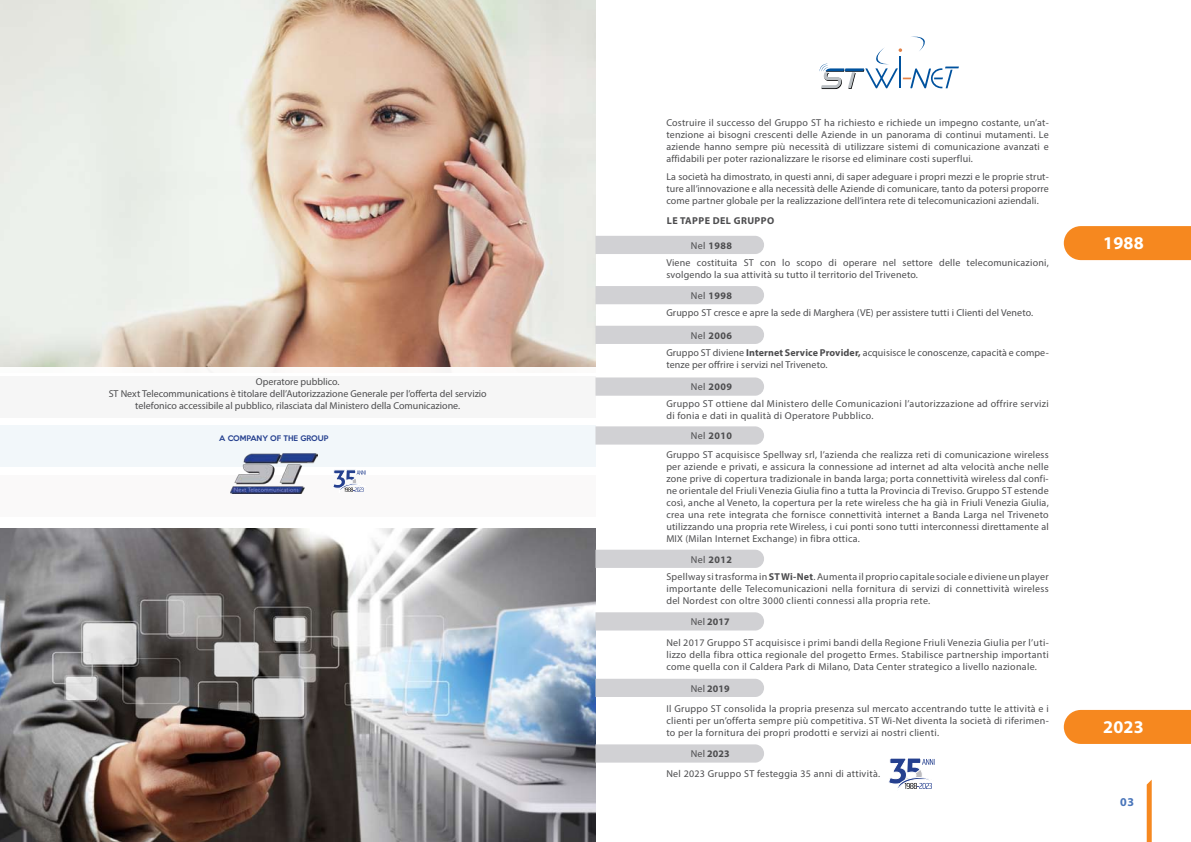
<style>
.page{position:relative;width:1191px;height:842px;background:#fff}
.page>*{position:absolute;margin:0;border:0;box-sizing:border-box;transform-origin:0 0}
.t1{font:700 18px "Myriad Pro";letter-spacing:.01em;color:#fff}
.t2{font:700 12px "Myriad Pro";color:#4975ba}
.t3{font:10px/12px "Myriad Pro";letter-spacing:.02em;color:#4d4d4f;text-align:justify}
.t4{font:10px/12px "Myriad Pro";color:#4d4d4f;text-align:center}
.t5{font:700 10px "Myriad Pro";letter-spacing:.04em;color:#4d4d4f}
.t6{font:500 7px "Keep Calm";color:#25408f}
.s1{font-weight:400}
.s2{font-weight:700}
</style>
<div class="page">
<img style="left:0;top:0;width:595px;height:367px">
<img style="left:0;top:528px;width:595px;height:314px">
<div style="left:0;top:367px;width:604px;height:160px;background:#f6f7f9"></div>
<div style="left:1063px;top:226px;width:128px;height:34px;background:#f6881f"></div>
<div style="left:595px;top:236px;width:169px;height:18px;background:#d1d1d4"></div>
<div style="left:595px;top:286px;width:169px;height:18px;background:#d1d1d4"></div>
<div style="left:595px;top:326px;width:169px;height:18px;background:#d1d1d4"></div>
<svg style="left:595px;top:377px;width:169px;height:19px;background:#d3d3d6"></svg>
<svg style="left:595px;top:426px;width:169px;height:19px;background:#d3d3d6"></svg>
<div style="left:595px;top:550px;width:169px;height:18px;background:#d1d1d4"></div>
<div style="left:595px;top:612px;width:169px;height:18px;background:#d1d1d4"></div>
<div style="left:595px;top:679px;width:169px;height:18px;background:#d1d1d4"></div>
<svg style="left:595px;top:744px;width:169px;height:19px;background:#d2d2d5"></svg>
<svg style="left:1146px;top:780px;width:5px;height:62px"></svg>
<div style="left:1063px;top:710px;width:128px;height:34px;background:#f6881f"></div>
<svg style="left:819px;top:36px;width:140px;height:53px"></svg>
<svg style="left:333px;top:470px;width:33px;height:22px"></svg>
<svg style="left:889px;top:758px;width:46px;height:31px"></svg>
<img style="left:231px;top:454px;width:86px;height:40px">
<p class="t4" style="left:109px;top:376px;width:379px">Operatore pubblico.<br>ST Next Telecommunications è titolare dell’Autorizzazione Generale per l’offerta del servizio telefonico accessibile al pubblico, rilasciata dal Ministero della Comunicazione.</p>
<p class="t6" style="left:219px;top:432px;width:111px">A COMPANY OF THE GROUP</p>
<p class="t3" style="left:666px;top:116px;width:384px">Costruire il successo del Gruppo ST ha richiesto e richiede un impegno costante, un’at&shy;tenzione ai bisogni crescenti delle Aziende in un panorama di continui mutamenti. Le aziende hanno sempre più necessità di utilizzare sistemi di comunicazione avanzati e affidabili per poter razionalizzare le risorse ed eliminare costi superflui.</p>
<p class="t3" style="left:666px;top:170px;width:384px">La società ha dimostrato, in questi anni, di saper adeguare i propri mezzi e le proprie strut&shy;ture all’innovazione e alla necessità delle Aziende di comunicare, tanto da potersi proporre come partner globale per la realizzazione dell’intera rete di telecomunicazioni aziendali.</p>
<p class="t5" style="left:667px;top:214px;width:109px">LE TAPPE DEL GRUPPO</p>
<p class="t5" style="left:691px;top:239px;width:42px"><span class="s1">Nel</span> 1988</p>
<p class="t3" style="left:666px;top:256px;width:384px">Viene costituita ST con lo scopo di operare nel settore delle telecomunicazioni, svolgendo la sua attività su tutto il territorio del Triveneto.</p>
<p class="t5" style="left:691px;top:289px;width:42px"><span class="s1">Nel</span> 1998</p>
<p class="t5" style="left:691px;top:329px;width:42px"><span class="s1">Nel</span> 2006</p>
<p class="t3" style="left:666px;top:306px;width:368px">Gruppo ST cresce e apre la sede di Marghera (VE) per assistere tutti i Clienti del Veneto.</p>
<p class="t3" style="left:666px;top:346px;width:384px">Gruppo ST diviene <span class="s2">Internet Service Provider,</span> acquisisce le conoscenze, capacità e compe&shy;tenze per offrire i servizi nel Triveneto.</p>
<p class="t3" style="left:666px;top:397px;width:384px">Gruppo ST ottiene dal Ministero delle Comunicazioni l’autorizzazione ad offrire servizi di fonia e dati in qualità di Operatore Pubblico.</p>
<p class="t3" style="left:666px;top:448px;width:384px">Gruppo ST acquisisce Spellway srl, l’azienda che realizza reti di comunicazione wireless per aziende e privati, e assicura la connessione ad internet ad alta velocità anche nelle zone prive di copertura tradizionale in banda larga; porta connettività wireless dal confi&shy;ne orientale del Friuli Venezia Giulia fino a tutta la Provincia di Treviso. Gruppo ST estende così, anche al Veneto, la copertura per la rete wireless che ha già in Friuli Venezia Giulia, crea una rete integrata che fornisce connettività internet a Banda Larga nel Triveneto utilizzando una propria rete Wireless, i cui ponti sono tutti interconnessi direttamente al MIX (Milan Internet Exchange) in fibra ottica.</p>
<p class="t3" style="left:666px;top:571px;width:384px">Spellway si trasforma in <span class="s2">ST Wi-Net</span>. Aumenta il proprio capitale sociale e diviene un player importante delle Telecomunicazioni nella fornitura di servizi di connettività wireless del Nordest con oltre 3000 clienti connessi alla propria rete.</p>
<p class="t3" style="left:666px;top:636px;width:384px">Nel 2017 Gruppo ST acquisisce i primi bandi della Regione Friuli Venezia Giulia per l’uti&shy;lizzo della fibra ottica regionale del progetto Ermes. Stabilisce partnership importanti come quella con il Caldera Park di Milano, Data Center strategico a livello nazionale.</p>
<p class="t3" style="left:666px;top:702px;width:384px">Il Gruppo ST consolida la propria presenza sul mercato accentrando tutte le attività e i clienti per un’offerta sempre più competitiva. ST Wi-Net diventa la società di riferimen&shy;to per la fornitura dei propri prodotti e servizi ai nostri clienti.</p>
<p class="t3" style="left:666px;top:767px;width:215px">Nel 2023 Gruppo ST festeggia 35 anni di attività.</p>
<p class="t5" style="left:691px;top:380px;width:42px"><span class="s1">Nel</span> 2009</p>
<p class="t5" style="left:691px;top:429px;width:42px"><span class="s1">Nel</span> 2010</p>
<p class="t5" style="left:691px;top:553px;width:42px"><span class="s1">Nel</span> 2012</p>
<p class="t5" style="left:691px;top:615px;width:40px"><span class="s1">Nel</span> 2017</p>
<p class="t5" style="left:691px;top:682px;width:40px"><span class="s1">Nel</span> 2019</p>
<p class="t5" style="left:691px;top:747px;width:40px"><span class="s1">Nel</span> 2023</p>
<h1 class="t1" style="left:1103px;top:232px;width:42px">1988</h1>
<h1 class="t1" style="left:1103px;top:715px;width:42px">2023</h1>
<p class="t2" style="left:1120px;top:794px;width:15px">03</p>
</div>
